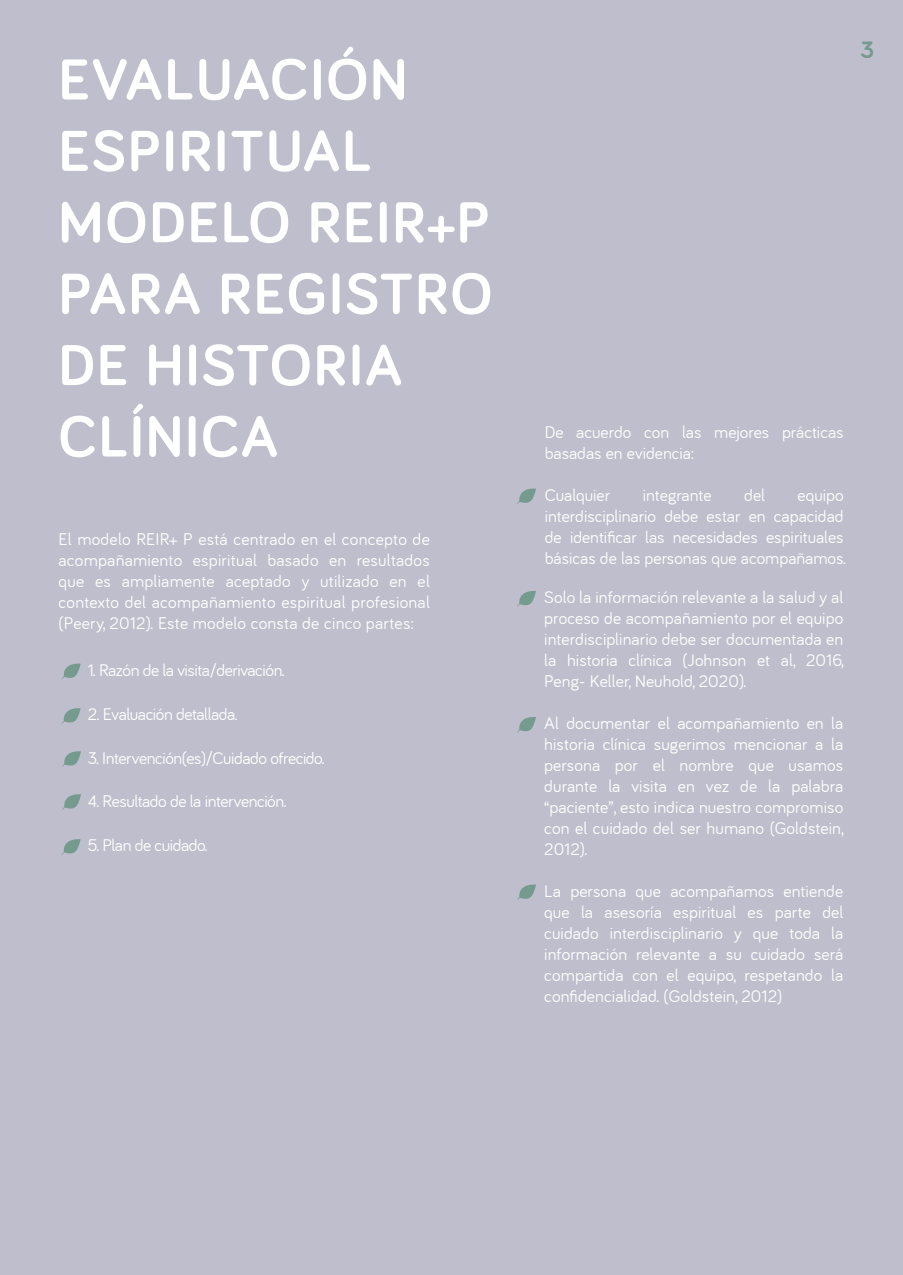
<style>
.page{position:relative;width:903px;height:1275px;background:#bebecc}
.page>*{position:absolute;margin:0;border:0;box-sizing:border-box;transform-origin:0 0}
.t1{font:700 59.5px/71.4px "Bariol";letter-spacing:.035em;color:#fff}
.t2{font:700 24.5px "Bariol";color:#759b8e}
.t3{font:17.5px/21px "Bariol";color:#fff;text-align:justify}
.t4{font:17.5px "Bariol";letter-spacing:-.025em;color:#fff}
</style>
<div class="page">
<svg style="left:62px;top:663px;width:19px;height:16px"></svg>
<svg style="left:61px;top:708px;width:20px;height:16px"></svg>
<svg style="left:62px;top:751px;width:19px;height:16px"></svg>
<svg style="left:62px;top:794px;width:19px;height:16px"></svg>
<svg style="left:61px;top:839px;width:20px;height:16px"></svg>
<svg style="left:517px;top:488px;width:19px;height:16px"></svg>
<svg style="left:517px;top:591px;width:19px;height:16px"></svg>
<svg style="left:517px;top:717px;width:19px;height:16px"></svg>
<svg style="left:517px;top:884px;width:19px;height:16px"></svg>
<h1 class="t1" style="left:59px;top:44px;width:435px">EVALUACIÓN<br>ESPIRITUAL<br>MODELO REIR+P<br>PARA REGISTRO<br>DE HISTORIA<br>CLÍNICA</h1>
<p class="t3" style="left:59px;top:529px;width:373px">El modelo REIR+ P está centrado en el concepto de acompañamiento espiritual basado en resultados que es ampliamente aceptado y utilizado en el contexto del acompañamiento espiritual profesional (Peery, 2012). Este modelo consta de cinco partes:</p>
<p class="t4" style="left:88px;top:660px;width:198px">1. Razón de la visita/derivación.</p>
<p class="t4" style="left:88px;top:704px;width:151px">2. Evaluación detallada.</p>
<p class="t4" style="left:88px;top:748px;width:238px">3. Intervención(es)/Cuidado ofrecido.</p>
<p class="t4" style="left:88px;top:791px;width:200px">4. Resultado de la intervención.</p>
<p class="t4" style="left:88px;top:835px;width:121px">5. Plan de cuidado.</p>
<h2 class="t2" style="left:860px;top:36px;width:15px">3</h2>
<p class="t3" style="left:545px;top:421px;width:300px">De acuerdo con las mejores prácticas basadas en evidencia:</p>
<p class="t3" style="left:545px;top:484px;width:67px">Cualquier</p>
<p class="t3" style="left:643px;top:484px;width:70px">integrante</p>
<p class="t3" style="left:744px;top:484px;width:22px">del</p>
<p class="t3" style="left:545px;top:484px;width:303px;text-align:left;text-indent:253px">equipo interdisciplinario debe estar en capacidad de identificar las necesidades espirituales básicas de las personas que acompañamos.</p>
<p class="t3" style="left:544px;top:587px;width:301px">Solo la información relevante a la salud y al proceso de acompañamiento por el equipo interdisciplinario debe ser documentada en la historia clínica (Johnson et al, 2016, Peng- Keller, Neuhold, 2020).</p>
<p class="t3" style="left:544px;top:713px;width:301px">Al documentar el acompañamiento en la historia clínica sugerimos mencionar a la persona por el nombre que usamos durante la visita en vez de la palabra “paciente”, esto indica nuestro compromiso con el cuidado del ser humano (Goldstein, 2012).</p>
<p class="t3" style="left:544px;top:881px;width:300px">La persona que acompañamos entiende que la asesoría espiritual es parte del cuidado interdisciplinario y que toda la información relevante a su cuidado será compartida con el equipo, respetando la confidencialidad. (Goldstein, 2012)</p>
</div>
